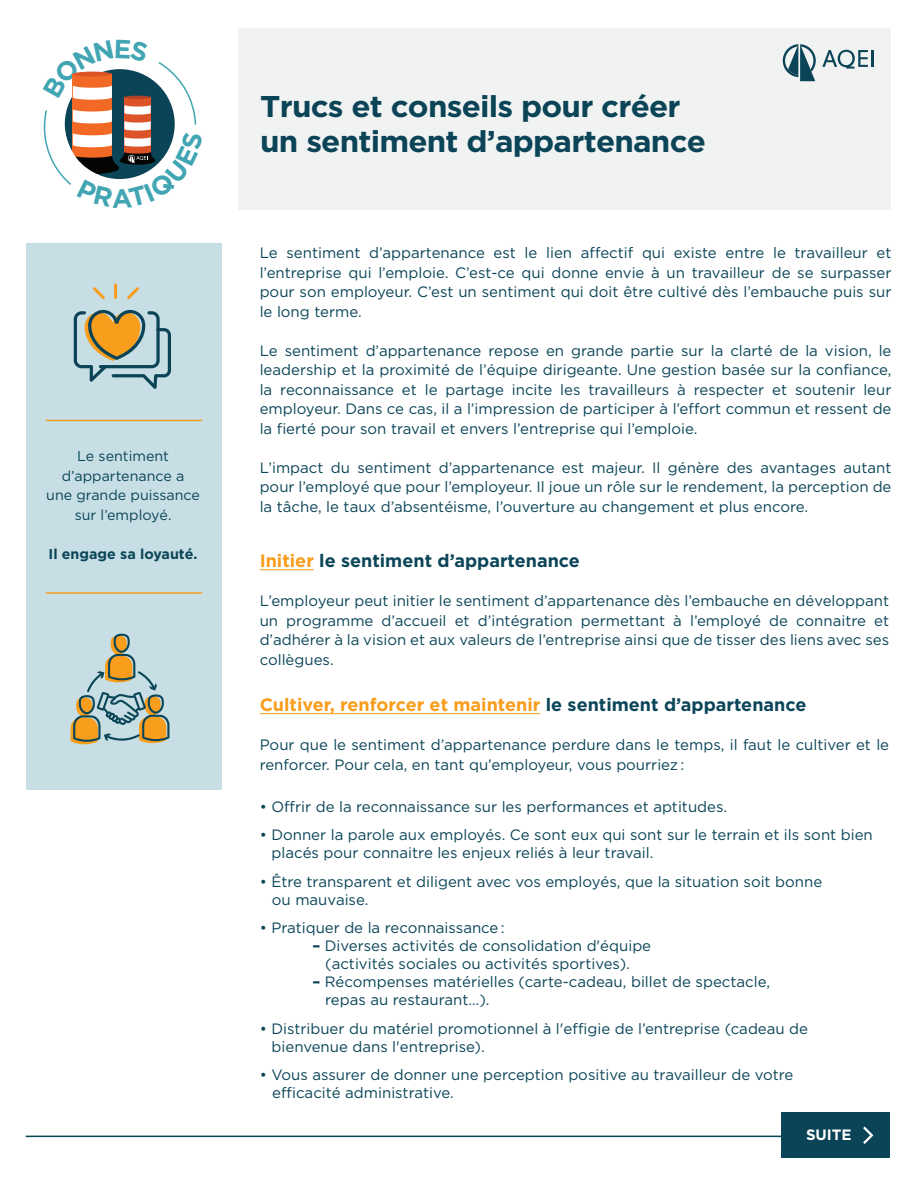
<style>
.page{position:relative;width:918px;height:1188px;background:#fff}
.page>*{position:absolute;margin:0;border:0;box-sizing:border-box;transform-origin:0 0}
.t1{font:700 30px/34.5px "Gotham";letter-spacing:-.025em;color:#0b4457;scale:1.05 1}
.t2{font:700 18px "Gotham";color:#f89d1c}
.t3{font:700 18px "Gotham";color:#0b4558}
.t4{font:15px/19.5px "Gotham";color:#0b4558}
.t5{font:700 15px "Gotham";color:#fff}
.t6{font:14.25px/19.5px "Gotham";color:#0b4558;text-align:center}
.t7{font:700 14.25px "Gotham";color:#0b4558}
.s1{color:#f89d1c}
.s2{color:#0b4558}
.s3{font-weight:700}
</style>
<div class="page">
<div style="left:781px;top:1112px;width:109px;height:46px;background:#0b4457"></div>
<div style="left:26px;top:243px;width:196px;height:547px;background:#c6dee4"></div>
<div style="left:239px;top:28px;width:652px;height:182px;background:#f1f3f3"></div>
<svg style="left:783px;top:44px;width:33px;height:37px"></svg>
<svg style="left:822px;top:50px;width:52px;height:19px"></svg>
<hr style="left:260px;top:569px;width:54px;height:1px;background:#f89d1c">
<hr style="left:260px;top:713px;width:280px;height:1px;background:#f89d1c">
<hr style="left:26px;top:1136px;width:756px;height:1px;background:#0b4457">
<svg style="left:863px;top:1126px;width:11px;height:18px"></svg>
<svg style="left:74px;top:310px;width:97px;height:79px"></svg>
<svg style="left:114px;top:285px;width:3px;height:13px"></svg>
<svg style="left:127px;top:287px;width:12px;height:13px"></svg>
<svg style="left:93px;top:287px;width:12px;height:13px"></svg>
<hr style="left:46px;top:592px;width:156px;height:2px;background:#f89d1c">
<hr style="left:46px;top:420px;width:156px;height:1px;background:#f89d1c">
<svg style="left:71px;top:634px;width:98px;height:110px"></svg>
<svg style="left:43px;top:62px;width:154px;height:123px"></svg>
<p class="t6" style="left:46px;top:446px;width:155px">Le sentiment d’appartenance a<br>une grande puissance sur l’employé.</p>
<p class="t7" style="left:49px;top:546px;width:151px">Il engage sa loyauté.</p>
<h1 class="t1" style="left:260px;top:89px;width:426px">Trucs et conseils pour créer un sentiment d’appartenance</h1>
<p class="t4" style="left:260px;top:243px;width:633px;text-align:justify">Le sentiment d’appartenance est le lien affectif qui existe entre le travailleur et l’entreprise qui l’emploie. C’est-ce qui donne envie à un travailleur de se surpasser pour son employeur. C’est un sentiment qui doit être cultivé dès l’embauche puis sur le long terme.</p>
<p class="t4" style="left:260px;top:341px;width:633px;text-align:justify">Le sentiment d’appartenance repose en grande partie sur la clarté de la vision, le leadership et la proximité de l’équipe dirigeante. Une gestion basée sur la confiance, la reconnaissance et le partage incite les travailleurs à respecter et soutenir leur employeur. Dans ce cas, il a l’impression de participer à l’effort commun et ressent de la fierté pour son travail et envers l’entreprise qui l’emploie.</p>
<p class="t4" style="left:260px;top:458px;width:633px;text-align:justify">L’impact du sentiment d’appartenance est majeur. Il génère des avantages autant pour l’employé que pour l’employeur. Il joue un rôle sur le rendement, la perception de la tâche, le taux d’absentéisme, l’ouverture au changement et plus encore.</p>
<p class="t3" style="left:260px;top:551px;width:322px"><span class="s1">Initier</span> le sentiment d’appartenance</p>
<p class="t4" style="left:260px;top:591px;width:631px;text-align:justify">L’employeur peut initier le sentiment d’appartenance dès l’embauche en développant un programme d’accueil et d’intégration permettant à l’employé de connaitre et d’adhérer à la vision et aux valeurs de l’entreprise ainsi que de tisser des liens avec ses collègues.</p>
<p class="t2" style="left:260px;top:694px;width:548px">Cultiver, renforcer et maintenir <span class="s2">le sentiment d’appartenance</span></p>
<p class="t4" style="left:260px;top:735px;width:631px">Pour que le sentiment d’appartenance perdure dans le temps, il faut le cultiver et le renforcer. Pour cela, en tant qu’employeur, vous pourriez :</p>
<p class="t4" style="left:260px;top:797px;width:469px">• Offrir de la reconnaissance sur les performances et aptitudes.</p>
<p class="t4" style="left:272px;top:826px;width:603px;line-height:18px;text-indent:-12px">• Donner la parole aux employés. Ce sont eux qui sont sur le terrain et ils sont bien placés pour connaitre les enjeux reliés à leur travail.</p>
<p class="t4" style="left:272px;top:872px;width:552px;line-height:18px;text-indent:-12px">• Être transparent et diligent avec vos employés, que la situation soit bonne ou mauvaise.</p>
<p class="t4" style="left:260px;top:918px;width:246px">• Pratiquer de la reconnaissance :</p>
<p class="t4" style="left:312px;top:937px;width:340px;line-height:18px;text-align:center"><span class="s3">–</span> Diverses activités de consolidation d'équipe (activités sociales ou activités sportives).</p>
<p class="t4" style="left:325px;top:973px;width:446px;line-height:18px;text-indent:-13px"><span class="s3">–</span> Récompenses matérielles (carte-cadeau, billet de spectacle, repas au restaurant…).</p>
<p class="t4" style="left:272px;top:1019px;width:538px;line-height:18px;text-indent:-12px">• Distribuer du matériel promotionnel à l'effigie de l’entreprise (cadeau de bienvenue dans l'entreprise).</p>
<p class="t4" style="left:272px;top:1066px;width:523px;line-height:18px;text-indent:-13px">• Vous assurer de donner une perception positive au travailleur de votre efficacité administrative.</p>
<p class="t5" style="left:806px;top:1126px;width:47px">SUITE</p>
</div>
